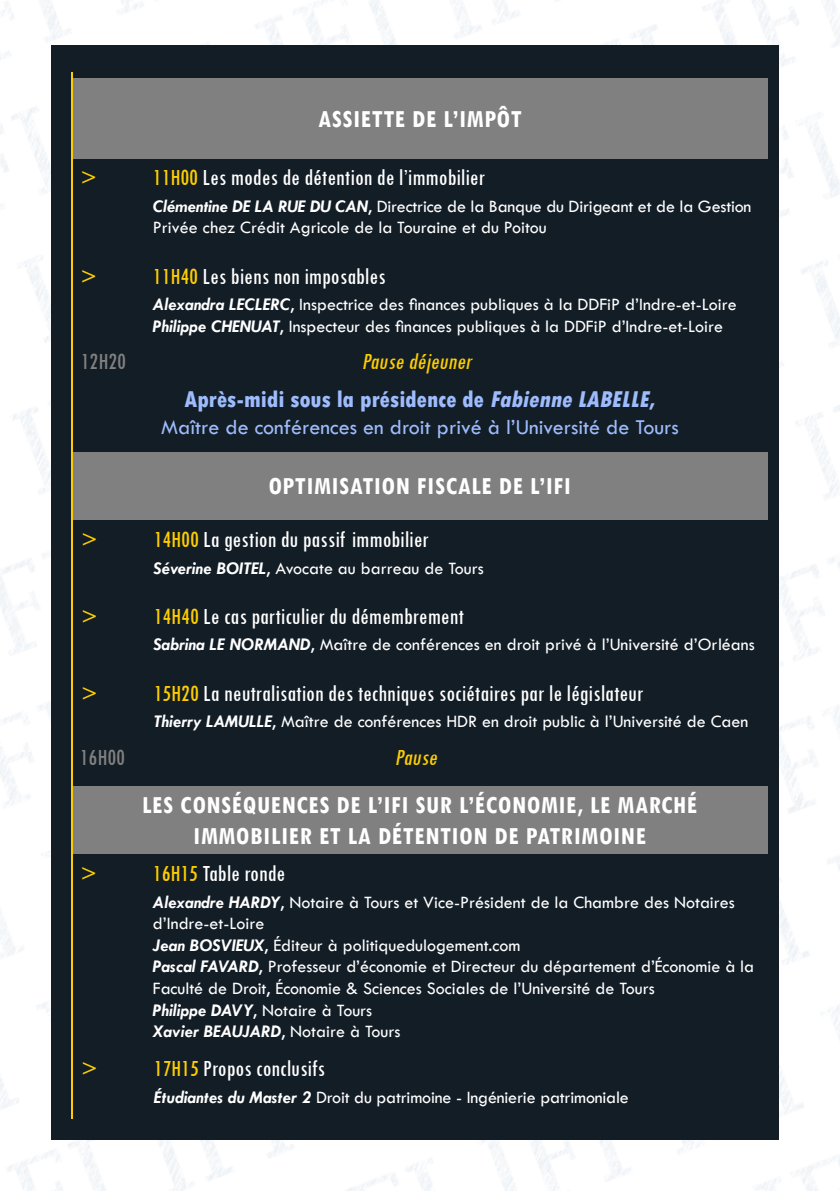
<style>
.page{position:relative;width:840px;height:1191px;background:#fff}
.page>*{position:absolute;margin:0;border:0;box-sizing:border-box;transform-origin:0 0}
.t1{font:700 condensed 26px "Tw Cen";letter-spacing:.025em;color:#fff}
.t2{font:condensed 24px "Tw Cen";color:#fff}
.t3{font:800 condensed 24px "Tw Cen";color:#9ebcfd}
.t4{font:italic condensed 24px "Tw Cen";color:#fdcd01}
.t5{font:condensed 24px "Tw Cen";color:#808080}
.t6{font:22px "Tw Cen";color:#9ebcfd}
.t7{font:18px/21.6px "Tw Cen";color:#fff}
.t8{font:italic 700 18px "Tw Cen";color:#fff}
.s1{font-weight:700;color:#fdcd01}
.s2{color:#fdcd01}
.s3{font-weight:700;font-style:italic}
.s4{font-style:italic}
.s5{font-weight:400;font-style:normal}
</style>
<div class="page">
<img style="left:0;top:0;width:839px;height:1191px">
<div style="left:51px;top:45px;width:726px;height:1094px;background:#131d26"></div>
<div style="left:72px;top:78px;width:695px;height:81px;background:#808080"></div>
<div style="left:71px;top:452px;width:696px;height:68px;background:#808080"></div>
<div style="left:71px;top:786px;width:696px;height:68px;background:#808080"></div>
<hr style="left:71px;top:72px;width:1px;height:1047px;background:#fdcd01">
<p class="t1" style="left:318px;top:103px;width:205px">ASSIETTE DE L’IMPÔT</p>
<p class="t2" style="left:81px;top:163px;width:405px"><span class="s1">&gt;</span> <span class="s2">11H00</span> Les modes de détention de l’immobilier</p>
<p class="t7" style="left:153px;top:195px;width:599px"><span class="s3">Clémentine DE LA RUE DU CAN</span>, Directrice de la Banque du Dirigeant et de la Gestion<br>Privée chez Crédit Agricole de la Touraine et du Poitou</p>
<p class="t2" style="left:81px;top:262px;width:306px"><span class="s1">&gt;</span> <span class="s2">11H40</span> Les biens non imposables</p>
<p class="t7" style="left:153px;top:293px;width:585px"><span class="s3">Alexandra LECLERC</span>, Inspectrice des finances publiques à la DDFiP d’Indre-et-Loire</p>
<p class="t7" style="left:153px;top:315px;width:571px"><span class="s3">Philippe CHENUAT</span>, Inspecteur des finances publiques à la DDFiP d’Indre-et-Loire</p>
<p class="t5" style="left:81px;top:346px;width:47px">12H20</p>
<p class="t4" style="left:361px;top:346px;width:116px">Pausedéjeuner</p>
<p class="t3" style="left:184px;top:385px;width:472px">Après-midi sous la présidence de <span class="s4">Fabienne LABELLE</span>,</p>
<p class="t6" style="left:161px;top:413px;width:518px">Maître de conférences en droit privé à l’Université de Tours</p>
<p class="t1" style="left:268px;top:470px;width:304px">OPTIMISATION FISCALE DE L’IFI</p>
<p class="t2" style="left:82px;top:525px;width:349px"><span class="s1">&gt;</span> <span class="s2">14H00</span> La gestion du passif immobilier</p>
<p class="t7" style="left:154px;top:557px;width:331px"><span class="s3">Séverine BOITEL</span>, Avocate au barreau de Tours</p>
<p class="t2" style="left:82px;top:602px;width:383px"><span class="s1">&gt;</span> <span class="s2">14H40</span> Le cas particulier du démembrement</p>
<p class="t7" style="left:154px;top:634px;width:602px"><span class="s3">Sabrina LE NORMAND</span>, Maître de conférences en droit privé à l’Université d’Orléans</p>
<p class="t2" style="left:82px;top:678px;width:563px"><span class="s1">&gt;</span> <span class="s2">15H20</span> La neutralisation des techniques sociétaires par le législateur</p>
<p class="t7" style="left:154px;top:710px;width:596px"><span class="s3">Thierry LAMULLE</span>, Maître de conférences HDR en droit public à l’Université de Caen</p>
<p class="t5" style="left:80px;top:743px;width:47px">16H00</p>
<p class="t4" style="left:395px;top:743px;width:48px">Pause</p>
<p class="t1" style="left:142px;top:789px;width:556px">LES CONSÉQUENCES DE L’IFI SUR L’ÉCONOMIE, LE MARCHÉ</p>
<p class="t1" style="left:193px;top:820px;width:454px">IMMOBILIER ET LA DÉTENTION DE PATRIMOINE</p>
<p class="t2" style="left:81px;top:859px;width:206px"><span class="s1">&gt;</span> <span class="s2">16H15</span> Table ronde</p>
<p class="t7" style="left:153px;top:891px;width:583px"><span class="s3">Alexandre HARDY</span>, Notaire à Tours et Vice-Président de la Chambre des Notaires d’Indre-et-Loire</p>
<p class="t7" style="left:153px;top:934px;width:369px"><span class="s3">Jean BOSVIEUX</span>, Éditeur à politiquedulogement.com</p>
<p class="t7" style="left:153px;top:956px;width:602px"><span class="s3">Pascal FAVARD</span>, Professeur d’économie et Directeur du département d’Économie à la<br>Faculté de Droit, Économie &amp; Sciences Sociales de l’Université de Tours</p>
<p class="t7" style="left:153px;top:999px;width:221px"><span class="s3">Philippe DAVY</span>, Notaire à Tours</p>
<p class="t8" style="left:153px;top:1020px;width:249px">Xavier BEAUJARD<span class="s5">, Notaire à Tours</span></p>
<p class="t2" style="left:82px;top:1054px;width:245px"><span class="s1">&gt;</span> <span class="s2">17H15</span> Propos conclusifs</p>
<p class="t7" style="left:154px;top:1086px;width:476px"><span class="s3">Étudiantes du Master 2</span> Droit du patrimoine - Ingénierie patrimoniale</p>
</div>
